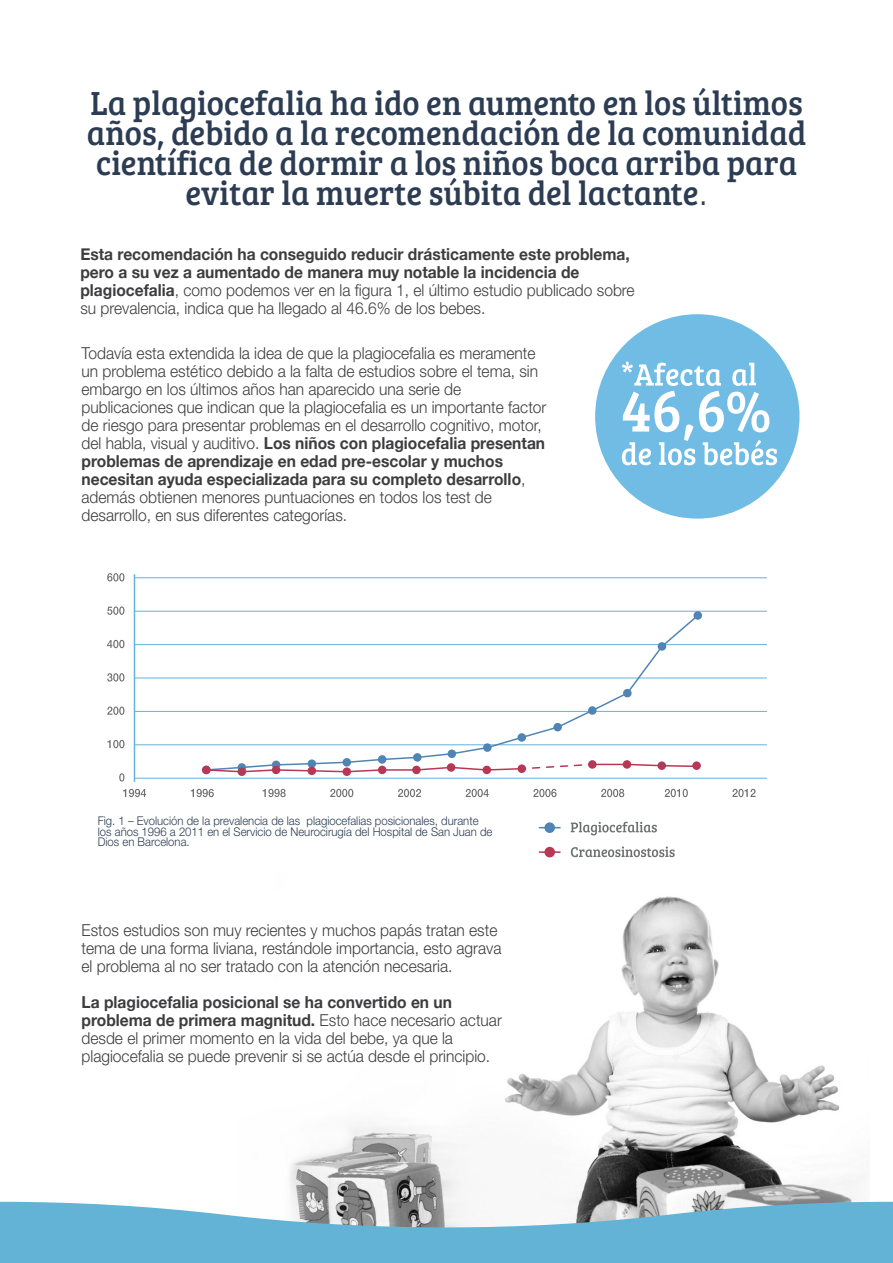
<style>
.page{position:relative;width:893px;height:1263px;background:#fff}
.page>*{position:absolute;margin:0;border:0;box-sizing:border-box;transform-origin:0 0}
.t1{font:34.5px/30px "Bree Serif";color:#2c3c53;text-align:center;scale:.94 1}
.t2{font:300 16.5px/18px "Helvetica Neue";color:#3d3d3f;scale:.94 1}
.t3{font:700 16.5px/18px "Helvetica Neue";color:#3d3d3f;scale:.94 1}
.t4{font:300 12px/10.5px "Helvetica Neue";color:#2c3c53;scale:.94 1}
.s1{font-family:"Helvetica Neue";font-weight:300;color:#3d3d3f}
.s2{font-weight:300}
.s3{font-weight:700}
</style>
<div class="page">
<img style="left:290px;top:896px;width:579px;height:306px">
<svg style="left:0;top:1202px;width:893px;height:61px;fill:#63b3d7"></svg>
<div style="left:595px;top:314px;width:204px;height:205px;background:#71bce4;border-radius:50%"></div>
<svg style="left:622px;top:361px;width:155px;height:104px"></svg>
<svg style="left:107px;top:573px;width:17px;height:8px"></svg>
<svg style="left:107px;top:606px;width:17px;height:9px"></svg>
<svg style="left:107px;top:640px;width:17px;height:8px"></svg>
<svg style="left:107px;top:673px;width:17px;height:8px"></svg>
<svg style="left:107px;top:706px;width:17px;height:9px"></svg>
<svg style="left:107px;top:740px;width:17px;height:8px"></svg>
<svg style="left:123px;top:789px;width:23px;height:8px"></svg>
<svg style="left:191px;top:789px;width:23px;height:8px"></svg>
<svg style="left:665px;top:789px;width:23px;height:8px"></svg>
<svg style="left:732px;top:789px;width:24px;height:8px"></svg>
<svg style="left:119px;top:773px;width:5px;height:8px"></svg>
<hr style="left:134px;top:574px;width:1px;height:208px;background:#63b3d7">
<hr style="left:135px;top:577px;width:632px;height:1px;background:#63b3d7">
<hr style="left:135px;top:611px;width:632px;height:1px;background:#63b3d7">
<hr style="left:135px;top:644px;width:632px;height:1px;background:#63b3d7">
<hr style="left:135px;top:678px;width:632px;height:1px;background:#63b3d7">
<hr style="left:135px;top:711px;width:632px;height:1px;background:#63b3d7">
<hr style="left:135px;top:744px;width:632px;height:1px;background:#63b3d7">
<hr style="left:135px;top:778px;width:632px;height:1px;background:#63b3d7">
<svg style="left:263px;top:789px;width:23px;height:8px"></svg>
<svg style="left:330px;top:789px;width:23px;height:8px"></svg>
<svg style="left:398px;top:789px;width:23px;height:8px"></svg>
<svg style="left:466px;top:789px;width:23px;height:8px"></svg>
<svg style="left:533px;top:789px;width:23px;height:8px"></svg>
<svg style="left:601px;top:789px;width:23px;height:8px"></svg>
<svg style="left:693px;top:611px;width:9px;height:9px"></svg>
<svg style="left:205px;top:613px;width:495px;height:150px"></svg>
<div style="left:588px;top:760px;width:9px;height:9px;background:#b83755;border-radius:50%"></div>
<svg style="left:623px;top:760px;width:8px;height:9px"></svg>
<svg style="left:657px;top:761px;width:9px;height:9px"></svg>
<svg style="left:692px;top:761px;width:9px;height:9px"></svg>
<div style="left:238px;top:767px;width:8px;height:9px;background:#b83755;border-radius:50%"></div>
<div style="left:343px;top:767px;width:8px;height:9px;background:#b83755;border-radius:50%"></div>
<div style="left:202px;top:766px;width:9px;height:8px;background:#b83755;border-radius:50%"></div>
<svg style="left:205px;top:763px;width:493px;height:10px"></svg>
<svg style="left:571px;top:822px;width:86px;height:13px"></svg>
<svg style="left:571px;top:846px;width:104px;height:11px"></svg>
<div style="left:544px;top:822px;width:11px;height:11px;background:#5085b3;border-radius:50%"></div>
<div style="left:544px;top:847px;width:11px;height:10px;background:#b83755;border-radius:50%"></div>
<hr style="left:539px;top:851px;width:21px;height:2px;background:#b83755">
<h1 class="t1" style="left:87px;top:86px;width:767px">La plagiocefalia ha ido en aumento en los últimos años, debido a la recomendación de la comunidad científica de dormir a los niños boca arriba para evitar la muerte súbita del lactante<span class="s1">.</span></h1>
<p class="t3" style="left:80px;top:245px;width:591px">Esta recomendación ha conseguido reducir drásticamente este problema, pero a su vez a aumentado de manera muy notable la incidencia de plagiocefalia<span class="s2">, como podemos ver en la figura 1, el último estudio publicado sobre su prevalencia, indica que ha llegado al 46.6% de los bebes.</span></p>
<p class="t2" style="left:82px;top:343px;width:496px">Todavía esta extendida la idea de que la plagiocefalia es meramente un problema estético debido a la falta de estudios sobre el tema, sin embargo en los últimos años han aparecido una serie de publicaciones que indican que la plagiocefalia es un importante factor de riesgo para presentar problemas en el desarrollo cognitivo, motor, del habla, visual y auditivo. <span class="s3">Los niños con plagiocefalia presentan problemas de aprendizaje en edad pre-escolar y muchos necesitan ayuda especializada para su completo desarrollo</span>, además obtienen menores puntuaciones en todos los test de desarrollo, en sus diferentes categorías.</p>
<p class="t4" style="left:98px;top:815px;width:421px">Fig. 1 – Evolución de la prevalencia de las plagiocefalias posicionales, durante los años 1996 a 2011 en el Servicio de Neurocirugía del Hospital de San Juan de<br>Dios en Barcelona.</p>
<p class="t2" style="left:82px;top:920px;width:448px">Estos estudios son muy recientes y muchos papás tratan este tema de una forma liviana, restándole importancia, esto agrava el problema al no ser tratado con la atención necesaria.</p>
<p class="t2" style="left:82px;top:992px;width:449px"><span class="s3">La plagiocefalia posicional se ha convertido en un problema de primera magnitud.</span> Esto hace necesario actuar desde el primer momento en la vida del bebe, ya que la plagiocefalia se puede prevenir si se actúa desde el principio.</p>
</div>
